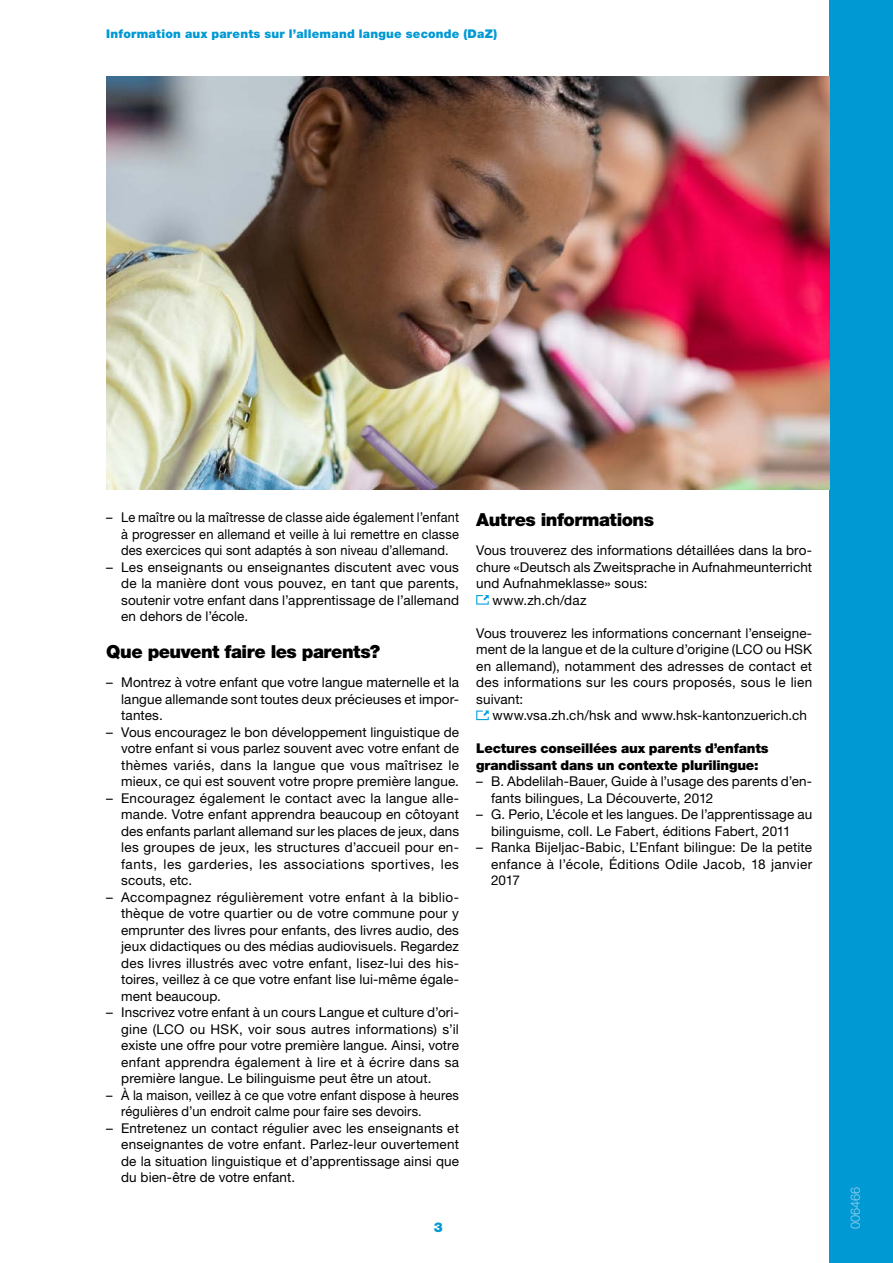
<style>
.page{position:relative;width:893px;height:1263px;background:#fff}
.page>*{position:absolute;margin:0;border:0;box-sizing:border-box;transform-origin:0 0}
.t1{font:900 18px "Helvetica Neue LT Std";letter-spacing:-.025em;color:#000}
.t2{font:13.5px/16.5px "Helvetica Neue LT Std";letter-spacing:.01em;color:#000;text-align:justify}
.t3{font:13.5px/16.5px "Helvetica Neue LT Std";letter-spacing:.01em;color:#000;text-align:justify;scale:.95 1}
.t4{font:900 13.5px/16.5px "Helvetica Neue LT Std";letter-spacing:-.015em;color:#000}
.t5{font:900 13.5px "Helvetica Neue LT Std";color:#0099d4}
.t6{font:300 12.75px "Helvetica Neue LT Std";letter-spacing:-.015em;color:#98d3ef}
.t7{font:900 12px "Helvetica Neue LT Std";letter-spacing:.02em;color:#0099d4}
</style>
<div class="page">
<svg style="left:476px;top:595px;width:13px;height:10px"></svg>
<svg style="left:476px;top:710px;width:13px;height:10px"></svg>
<div style="left:829px;top:0;width:64px;height:1263px;background:#0099d4"></div>
<img style="left:106px;top:77px;width:723px;height:412px">
<p class="t7" style="left:106px;top:27px;width:392px">Information aux parents sur l’allemand langue seconde (DaZ)</p>
<p class="t3" style="left:121px;top:509px;width:357px;text-indent:-15px">– Le maître ou la maîtresse de classe aide également l’enfant à progresser en allemand et veille à lui remettre en classe des exercices qui sont adaptés à son niveau d’allemand.</p>
<p class="t2" style="left:121px;top:558px;width:339px;text-indent:-15px">– Les enseignants ou enseignantes discutent avec vous de la manière dont vous pouvez, en tant que parents, soutenir votre enfant dans l’apprentissage de l’allemand en dehors de l’école.</p>
<p class="t1" style="left:106px;top:641px;width:275px">Que peuvent faire les parents?</p>
<p class="t2" style="left:121px;top:674px;width:339px;text-indent:-15px">– Montrez à votre enfant que votre langue maternelle et la langue allemande sont toutes deux précieuses et impor&shy;tantes.</p>
<p class="t2" style="left:121px;top:723px;width:339px;text-indent:-15px">– Vous encouragez le bon développement linguistique de votre enfant si vous parlez souvent avec votre enfant de thèmes variés, dans la langue que vous maîtrisez le mieux, ce qui est souvent votre propre première langue.</p>
<p class="t2" style="left:121px;top:789px;width:339px;text-indent:-15px">– Encouragez également le contact avec la langue alle&shy;mande. Votre enfant apprendra beaucoup en côtoyant des enfants parlant allemand sur les places de jeux, dans les groupes de jeux, les structures d’accueil pour en&shy;fants, les garderies, les associations sportives, les scouts, etc.</p>
<p class="t2" style="left:121px;top:888px;width:339px;text-indent:-15px">– Accompagnez régulièrement votre enfant à la biblio&shy;thèque de votre quartier ou de votre commune pour y emprunter des livres pour enfants, des livres audio, des jeux didactiques ou des médias audiovisuels. Regardez des livres illustrés avec votre enfant, lisez-lui des his&shy;toires, veillez à ce que votre enfant lise lui-même égale&shy;ment beaucoup.</p>
<p class="t2" style="left:121px;top:1004px;width:339px;text-indent:-15px">– Inscrivez votre enfant à un cours Langue et culture d’ori&shy;gine (LCO ou HSK, voir sous autres informations) s’il existe une offre pour votre première langue. Ainsi, votre enfant apprendra également à lire et à écrire dans sa première langue. Le bilinguisme peut être un atout.</p>
<p class="t3" style="left:121px;top:1086px;width:357px;text-indent:-15px">– À la maison, veillez à ce que votre enfant dispose à heures régulières d’un endroit calme pour faire ses devoirs.</p>
<p class="t2" style="left:121px;top:1119px;width:339px;text-indent:-15px">– Entretenez un contact régulier avec les enseignants et enseignantes de votre enfant. Parlez-leur ouvertement de la situation linguistique et d’apprentissage ainsi que du bien-être de votre enfant.</p>
<p class="t5" style="left:434px;top:1219px;width:11px">3</p>
<p class="t1" style="left:476px;top:509px;width:179px">Autres informations</p>
<p class="t2" style="left:476px;top:542px;width:337px">Vous trouverez des informations détaillées dans la bro&shy;chure «Deutsch als Zweitsprache in Aufnahmeunterricht und Aufnahmeklasse» sous:</p>
<p class="t2" style="left:492px;top:591px;width:96px">www.zh.ch/daz</p>
<p class="t2" style="left:476px;top:624px;width:337px">Vous trouverez les informations concernant l’enseigne&shy;ment de la langue et de la culture d’origine (LCO ou HSK en allemand), notamment des adresses de contact et des informations sur les cours proposés, sous le lien suivant:</p>
<p class="t2" style="left:492px;top:707px;width:316px">www.vsa.zh.ch/hsk and www.hsk-kantonzuerich.ch</p>
<p class="t4" style="left:476px;top:740px;width:294px">Lectures conseillées aux parents d’enfants grandissant dans un contexte plurilingue:</p>
<p class="t2" style="left:491px;top:773px;width:323px;text-indent:-15px">– B. Abdelilah-Bauer, Guide à l’usage des parents d’en&shy;fants bilingues, La Découverte, 2012</p>
<p class="t2" style="left:476px;top:806px;width:337px;text-align:center">– G. Perio, L’école et les langues. De l’apprentissage au bilinguisme, coll. Le Fabert, éditions Fabert, 2011</p>
<p class="t2" style="left:491px;top:839px;width:323px;text-indent:-15px">– Ranka Bijeljac-Babic, L’Enfant bilingue: De la petite enfance à l’école, Éditions Odile Jacob, 18 janvier 2017</p>
<p class="t6" style="left:847px;top:1229px;width:43px;rotate:-90deg">006466</p>
</div>
